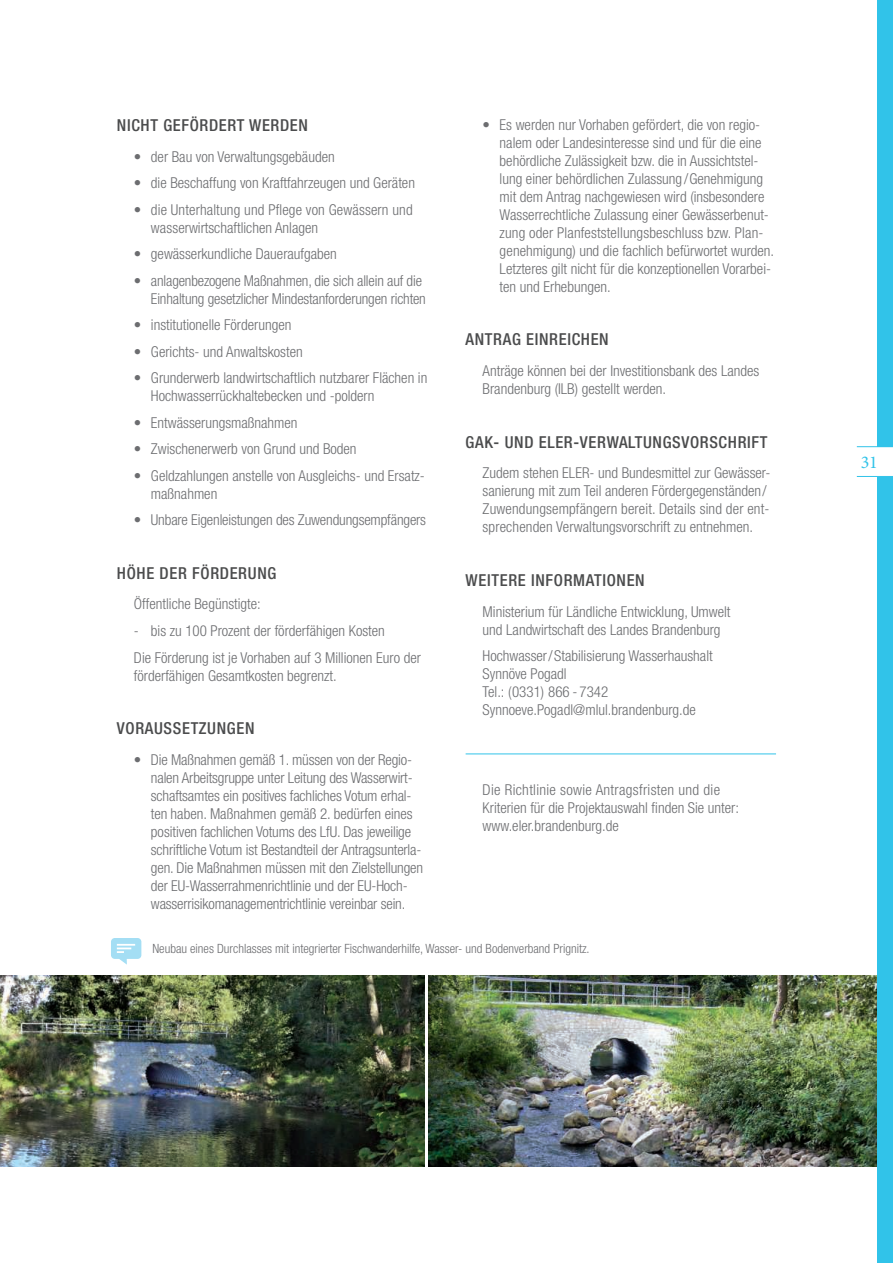
<style>
.page{position:relative;width:893px;height:1263px;background:#fff}
.page>*{position:absolute;margin:0;border:0;box-sizing:border-box;transform-origin:0 0}
.t1{font:18px "Minion Pro";color:#31c3e9}
.t2{font:500 condensed 16.5px "Helvetica Neue LT Std";letter-spacing:.04em;color:#4b4c4d}
.t3{font:300 condensed 15px/18px "Helvetica Neue LT Std";color:#6c6d70}
.t4{font:300 condensed 12.75px "Helvetica Neue LT Std";color:#6c6d70}
</style>
<div class="page">
<hr style="left:466px;top:753px;width:310px;height:1px;background:#31c3e9">
<svg style="left:111px;top:938px;width:30px;height:26px"></svg>
<img style="left:0;top:975px;width:877px;height:191px">
<hr style="left:425px;top:972px;width:3px;height:208px;background:#fff">
<div style="left:877px;top:0;width:16px;height:1263px;background:#31c3e9"></div>
<div style="left:857px;top:447px;width:36px;height:29px;background:#fff"></div>
<hr style="left:857px;top:446px;width:36px;height:1px;background:#31c3e9">
<hr style="left:857px;top:476px;width:36px;height:1px;background:#31c3e9">
<p class="t2" style="left:117px;top:115px;width:193px">NICHT GEFÖRDERT WERDEN</p>
<p class="t3" style="left:134px;top:147px;width:202px">• der Bau von Verwaltungsgebäuden</p>
<p class="t3" style="left:134px;top:174px;width:283px">• die Beschaffung von Kraftfahrzeugen und Geräten</p>
<p class="t3" style="left:151px;top:200px;width:263px;text-indent:-17px">• die Unterhaltung und Pflege von Gewässern und wasserwirtschaftlichen Anlagen</p>
<p class="t3" style="left:134px;top:245px;width:205px">• gewässerkundliche Daueraufgaben</p>
<p class="t3" style="left:134px;top:271px;width:293px;text-align:right">• anlagenbezogene Maßnahmen, die sich allein auf die<br>Einhaltung gesetzlicher Mindestanforderungen richten</p>
<p class="t3" style="left:134px;top:316px;width:159px">• institutionelle Förderungen</p>
<p class="t3" style="left:134px;top:342px;width:170px">• Gerichts- und Anwaltskosten</p>
<p class="t3" style="left:151px;top:369px;width:278px;text-indent:-17px">• Grunderwerb landwirtschaftlich nutzbarer Flächen in<br>Hochwasserrückhaltebecken und -poldern</p>
<p class="t3" style="left:134px;top:413px;width:165px">• Entwässerungsmaßnahmen</p>
<p class="t3" style="left:134px;top:440px;width:224px">• Zwischenerwerb von Grund und Boden</p>
<p class="t3" style="left:151px;top:466px;width:275px;text-indent:-17px">• Geldzahlungen anstelle von Ausgleichs- und Ersatz&shy;maßnahmen</p>
<p class="t3" style="left:134px;top:511px;width:294px">• Unbare Eigenleistungen des Zuwendungsempfängers</p>
<p class="t2" style="left:117px;top:563px;width:160px">HÖHE DER FÖRDERUNG</p>
<p class="t3" style="left:134px;top:595px;width:128px">Öffentliche Begünstigte:</p>
<p class="t3" style="left:134px;top:617px;width:288px;line-height:26.5px">- bis zu 100 Prozent der förderfähigen Kosten<br>Die Förderung ist je Vorhaben auf 3 Millionen Euro der</p>
<p class="t3" style="left:134px;top:666px;width:202px">förderfähigen Gesamtkosten begrenzt.</p>
<p class="t2" style="left:117px;top:718px;width:139px">VORAUSSETZUNGEN</p>
<p class="t3" style="left:151px;top:750px;width:274px;text-indent:-17px">• Die Maßnahmen gemäß 1. müssen von der Regio&shy;nalen Arbeitsgruppe unter Leitung des Wasserwirt&shy;schaftsamtes ein positives fachliches Votum erhal&shy;ten haben. Maßnahmen gemäß 2. bedürfen eines positiven fachlichen Votums des LfU. Das jeweilige schriftliche Votum ist Bestandteil der Antragsunterla&shy;gen. Die Maßnahmen müssen mit den Zielstellungen der EU-Wasserrahmenrichtlinie und der EU-Hoch&shy;wasserrisikomanagementrichtlinie vereinbar sein.</p>
<p class="t3" style="left:500px;top:115px;width:273px;text-indent:-17px">• Es werden nur Vorhaben gefördert, die von regio&shy;nalem oder Landesinteresse sind und für die eine behördliche Zulässigkeit bzw. die in Aussichtstel&shy;lung einer behördlichen Zulassung / Genehmigung mit dem Antrag nachgewiesen wird (insbesondere Wasserrechtliche Zulassung einer Gewässerbenut&shy;zung oder Planfeststellungsbeschluss bzw. Plan&shy;genehmigung) und die fachlich befürwortet wurden.<br>Letzteres gilt nicht für die konzeptionellen Vorarbei&shy;ten und Erhebungen.</p>
<p class="t2" style="left:466px;top:330px;width:145px">ANTRAG EINREICHEN</p>
<p class="t3" style="left:483px;top:362px;width:278px">Anträge können bei der Investitionsbank des Landes<br>Brandenburg (ILB) gestellt werden.</p>
<p class="t2" style="left:466px;top:432px;width:83px">GAK- UND ELER</p>
<p class="t2" style="left:573px;top:432px;width:195px">-VERWALTUNGSVORSCHRIFT</p>
<p class="t3" style="left:483px;top:464px;width:88px">Zudem stehen ELER</p>
<p class="t3" style="left:483px;top:464px;width:289px;text-indent:107px">- und Bundesmittel zur Gewässer&shy;sanierung mit zum Teil anderen Fördergegenständen/ Zuwendungsempfängern bereit. Details sind der ent&shy;sprechenden Verwaltungsvorschrift zu entnehmen.</p>
<p class="t2" style="left:466px;top:570px;width:181px">WEITERE INFORMATIONEN</p>
<p class="t3" style="left:483px;top:602px;width:249px">Ministerium für Ländliche Entwicklung, Umwelt und Landwirtschaft des Landes Brandenburg</p>
<p class="t3" style="left:483px;top:647px;width:232px">Hochwasser / Stabilisierung Wasserhaushalt<br>Synnöve Pogadl<br>Tel. : (0331) 866 - 7342<br>Synnoeve. Pogadl@mlul. brandenburg.de</p>
<p class="t3" style="left:483px;top:780px;width:258px">Die Richtlinie sowie Antragsfristen und die<br>Kriterien für die Projektauswahl finden Sie unter: www.eler. brandenburg.de</p>
<p class="t4" style="left:152px;top:941px;width:436px">Neubau eines Durchlasses mit integrierter Fischwanderhilfe, Wasser- und Bodenverband Prignitz.</p>
<p class="t1" style="left:861px;top:450px;width:19px">31</p>
</div>
